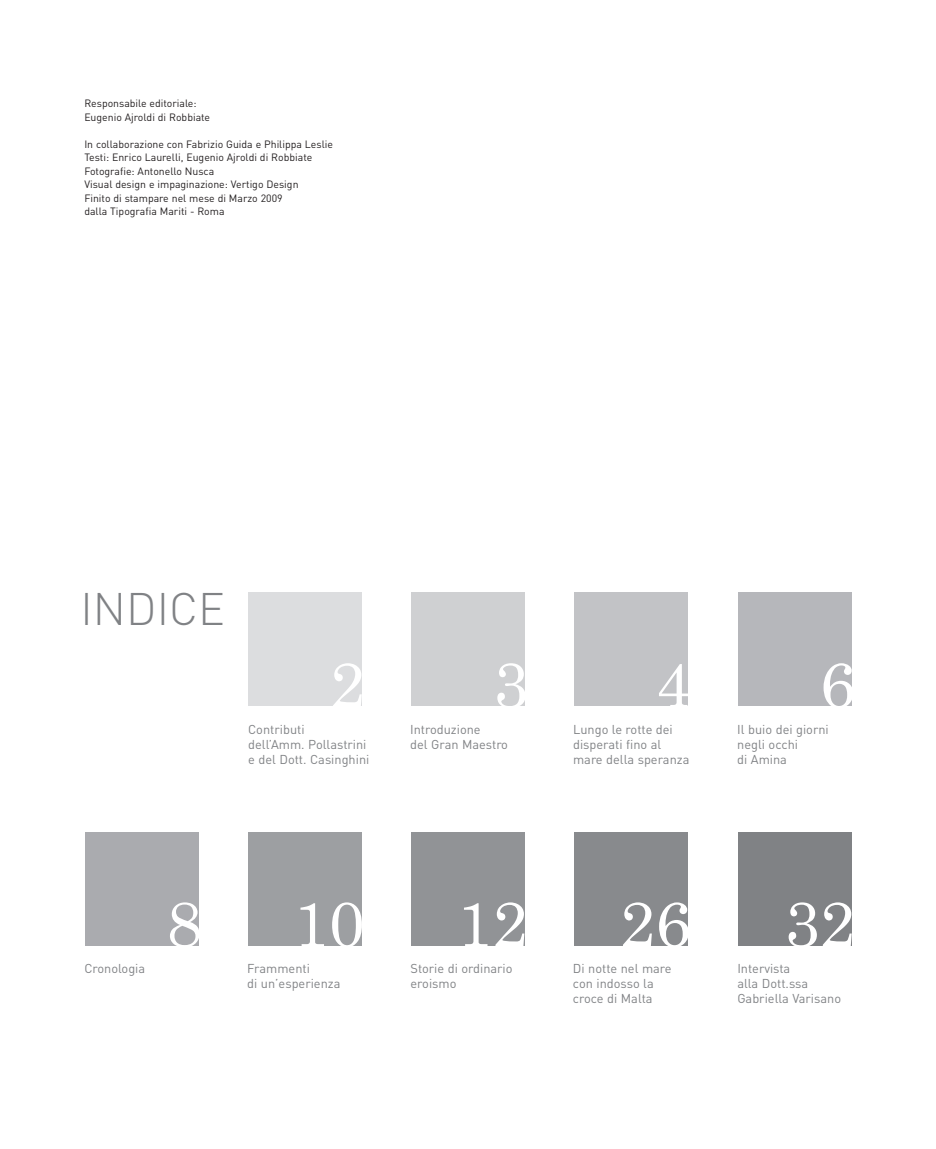
<style>
.page{position:relative;width:936px;height:1149px;background:#fff}
.page>*{position:absolute;margin:0;border:0;box-sizing:border-box;transform-origin:0 0}
.t1{font:63.75px "Century Schoolbook";color:#fff}
.t2{font:300 45px "DIN";color:#808285}
.t3{font:12.75px/15px "DIN";color:#808285}
.t4{font:10.5px/13.5px "DIN";color:#231f20}
</style>
<div class="page">
<div style="left:411px;top:831px;width:113px;height:114px;background:#919396"></div>
<div style="left:574px;top:831px;width:113px;height:114px;background:#888a8d"></div>
<div style="left:738px;top:831px;width:113px;height:114px;background:#808285"></div>
<div style="left:738px;top:592px;width:113px;height:114px;background:#b6b7bb"></div>
<div style="left:86px;top:831px;width:113px;height:114px;background:#aaabaf"></div>
<div style="left:248px;top:831px;width:113px;height:114px;background:#9d9fa2"></div>
<div style="left:248px;top:592px;width:113px;height:114px;background:#dcdddf"></div>
<div style="left:411px;top:592px;width:113px;height:114px;background:#cfd0d2"></div>
<div style="left:574px;top:592px;width:113px;height:114px;background:#c2c3c6"></div>
<p class="t4" style="left:84px;top:97px;width:127px">Responsabile editoriale:<br>Eugenio Ajroldi di Robbiate</p>
<p class="t4" style="left:84px;top:137px;width:250px">In collaborazione con Fabrizio Guida e Philippa Leslie Testi: Enrico Laurelli, Eugenio Ajroldi di Robbiate Fotografie: Antonello Nusca<br>Visual design e impaginazione: Vertigo Design<br>Finito di stampare nel mese di Marzo 2009<br>dalla Tipografia Mariti - Roma</p>
<h2 class="t2" style="left:81px;top:583px;width:146px">INDICE</h2>
<h1 class="t1" style="left:330px;top:644px;width:37px">2</h1>
<h1 class="t1" style="left:493px;top:644px;width:37px">3</h1>
<h1 class="t1" style="left:655px;top:644px;width:37px">4</h1>
<h1 class="t1" style="left:819px;top:644px;width:37px">6</h1>
<p class="t3" style="left:248px;top:721px;width:123px">Contributi<br>dell’Amm. Pollastrini e del Dott. Casinghini</p>
<p class="t3" style="left:410px;top:721px;width:99px">Introduzione<br>del Gran Maestro</p>
<p class="t3" style="left:573px;top:721px;width:118px">Lungo le rotte dei disperati fino al mare della speranza</p>
<p class="t3" style="left:737px;top:721px;width:93px">Il buio dei giorni negli occhi<br>di Amina</p>
<p class="t3" style="left:84px;top:960px;width:62px">Cronologia</p>
<h1 class="t1" style="left:166px;top:883px;width:37px">8</h1>
<h1 class="t1" style="left:293px;top:883px;width:72px">10</h1>
<p class="t3" style="left:247px;top:960px;width:95px">Frammenti<br>di un’esperienza</p>
<h1 class="t1" style="left:457px;top:883px;width:72px">12</h1>
<h1 class="t1" style="left:620px;top:883px;width:72px">26</h1>
<h1 class="t1" style="left:784px;top:883px;width:72px">32</h1>
<p class="t3" style="left:410px;top:960px;width:103px">Storie di ordinario eroismo</p>
<p class="t3" style="left:737px;top:960px;width:105px">Intervista<br>alla Dott.ssa<br>Gabriella Varisano</p>
<p class="t3" style="left:573px;top:960px;width:100px">Di notte nel mare con indosso la croce di Malta</p>
</div>
